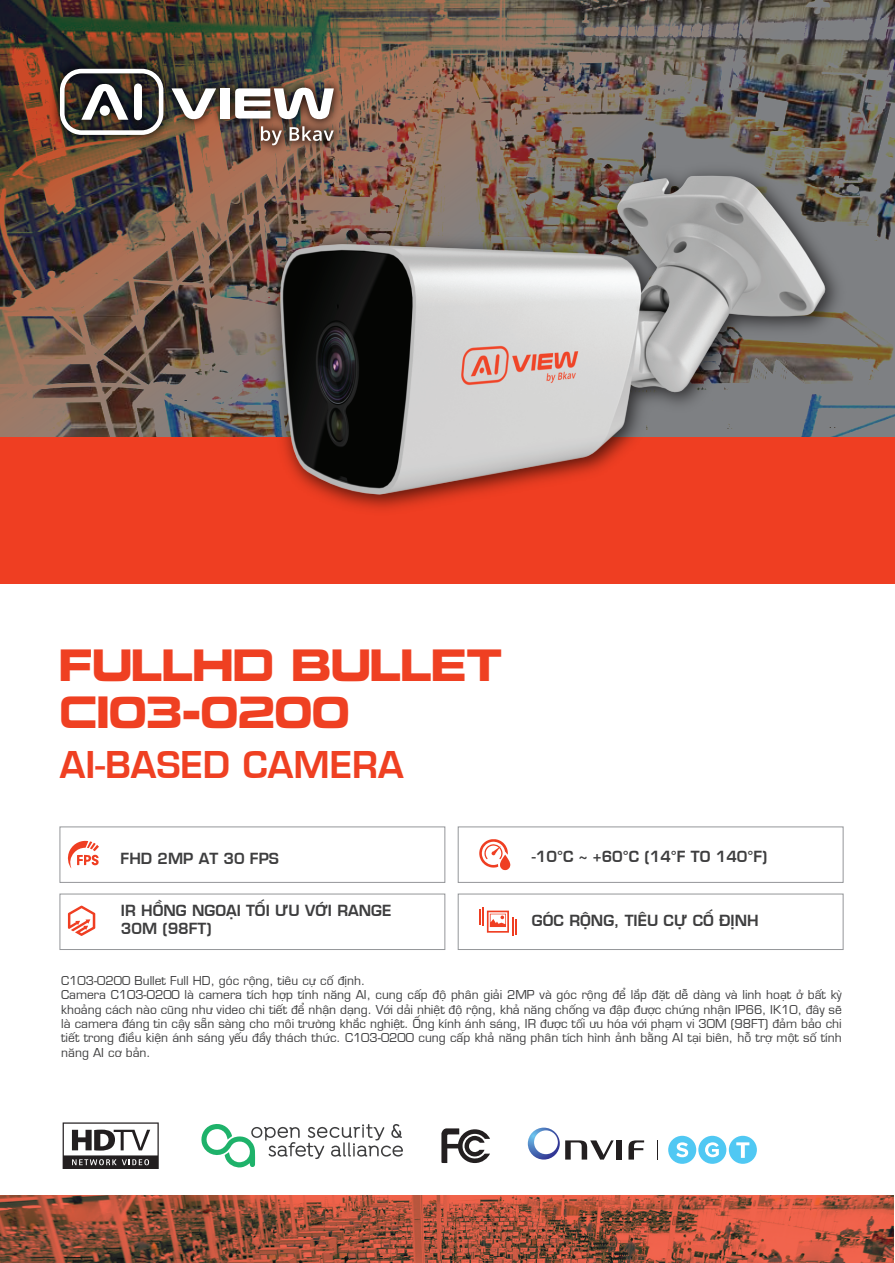
<style>
.page{position:relative;width:895px;height:1263px;background:#fff}
.page>*{position:absolute;margin:0;border:0;box-sizing:border-box;transform-origin:0 0}
.t1{font:40.2px/47.7px "UTM Nokia";color:#ef4022;scale:.91 1}
.t2{font:600 36px "Eurostile LT Std";color:#ef4022}
.t3{font:600 15px/18px "Eurostile LT Std";color:#3e3e3f}
.t4{font:12px/14.4px "Eurostile LT Std";color:#3e3e3f}
</style>
<div class="page">
<svg style="left:0;top:1195px;width:893px;height:68px;background:#a6513b"></svg>
<img style="left:0;top:0;width:78px;height:437px">
<div style="left:0;top:437px;width:895px;height:147px;background:#ef3e22"></div>
<div style="left:60px;top:826px;width:385px;height:57px;border:1px solid #949699"></div>
<div style="left:458px;top:826px;width:385px;height:57px;border:1px solid #949699"></div>
<svg style="left:67px;top:840px;width:32px;height:28px"></svg>
<svg style="left:479px;top:907px;width:37px;height:29px"></svg>
<svg style="left:479px;top:839px;width:31px;height:31px"></svg>
<svg style="left:68px;top:905px;width:27px;height:31px"></svg>
<div style="left:60px;top:894px;width:385px;height:56px;border:1px solid #949699"></div>
<div style="left:458px;top:894px;width:385px;height:56px;border:1px solid #949699"></div>
<img style="left:46px;top:56px;width:32px;height:103px">
<svg style="left:60px;top:69px;width:18px;height:66px"></svg>
<svg style="left:63px;top:1122px;width:96px;height:47px"></svg>
<div style="left:616px;top:1141px;width:6px;height:19px;background:#231f20"></div>
<svg style="left:628px;top:1140px;width:16px;height:19px"></svg>
<svg style="left:657px;top:1140px;width:1px;height:19px"></svg>
<div style="left:698px;top:1136px;width:28px;height:28px;background:#50c8f3;border-radius:50%"></div>
<div style="left:668px;top:1136px;width:28px;height:28px;background:#50c8f3;border-radius:50%"></div>
<svg style="left:676px;top:1142px;width:12px;height:15px"></svg>
<svg style="left:705px;top:1142px;width:14px;height:15px"></svg>
<div style="left:729px;top:1136px;width:28px;height:28px;background:#50c8f3;border-radius:50%"></div>
<svg style="left:736px;top:1142px;width:13px;height:16px"></svg>
<svg style="left:528px;top:1127px;width:85px;height:32px"></svg>
<svg style="left:201px;top:1124px;width:202px;height:44px"></svg>
<svg style="left:441px;top:1128px;width:49px;height:35px"></svg>
<img style="left:78px;top:0;width:817px;height:510px">
<h1 class="t1" style="left:60px;top:636px;width:488px">FULLHD BULLET<br>C103-0200</h1>
<h2 class="t2" style="left:60px;top:735px;width:345px">AI-BASED CAMERA</h2>
<p class="t3" style="left:121px;top:848px;width:160px">FHD 2MP AT 30 FPS</p>
<p class="t3" style="left:121px;top:900px;width:272px">IR HỒNG NGOẠI TỐI ƯU VỚI RANGE<br>30M (98FT)</p>
<p class="t3" style="left:532px;top:846px;width:237px">-10°C ~ +60°C (14°F TO 140°F)</p>
<p class="t3" style="left:532px;top:910px;width:228px">GÓC RỘNG, TIÊU CỰ CỐ ĐỊNH</p>
<p class="t4" style="left:61px;top:972px;width:782px">C103-0200 Bullet Full HD, góc rộng, tiêu cự cố định.<br>Camera C103-0200 là camera tích hợp tính năng AI, cung cấp độ phân giải 2MP và góc rộng để lắp đặt dễ dàng và linh hoạt ở bất kỳ khoảng cách nào cũng như video chi tiết để nhận dạng. Với dải nhiệt độ rộng, khả năng chống va đập được chứng nhận IP66, IK10, đây sẽ là camera đáng tin cậy sẵn sàng cho môi trường khắc nghiệt. Ống kính ánh sáng, IR được tối ưu hóa với phạm vi 30M (98FT) đảm bảo chi tiết trong điều kiện ánh sáng yếu đầy thách thức. C103-0200 cung cấp khả năng phân tích hình ảnh bằng AI tại biên, hỗ trợ một số tính năng AI cơ bản.</p>
</div>
